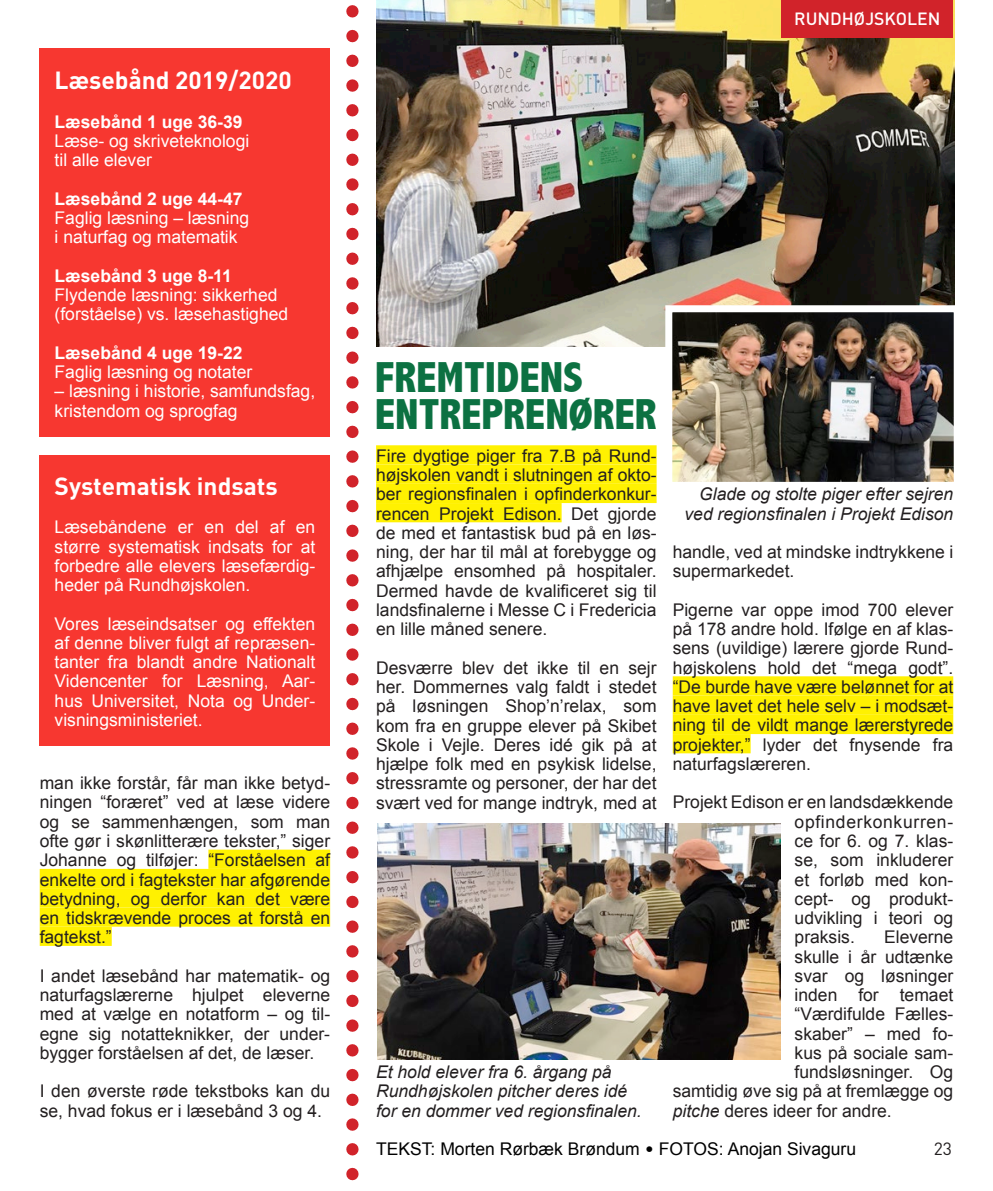
<style>
.page{position:relative;width:993px;height:1191px;background:#fff}
.page>*{position:absolute;margin:0;border:0;box-sizing:border-box;transform-origin:0 0}
.t1{font:800 condensed 43.4px/37.1px "Abadi";color:#0c7142}
.t2{font:700 24.5px "DIN";color:#fff}
.t3{font:17.5px/19.2px "Arial";color:#231f20;text-align:justify}
.t4{font:17.5px/19.2px "Arial";color:#fff}
.t5{font:italic 17.5px/19.2px "Arial";color:#231f20;text-align:right}
.t6{font:700 17.5px "Arial";color:#fff}
.t7{font:17.5px "Arial";color:#000}
.t8{font:500 17.5px "DIN";color:#fff}
.t9{font:17.5px "DIN";color:#231f20}
.s1{font-style:italic}
.s2{font-family:"DIN"}
</style>
<div class="page">
<div style="left:40px;top:48px;width:290px;height:388px;background:#f73730"></div>
<div style="left:208px;top:849px;width:122px;height:20px;background:#fff101"></div>
<div style="left:40px;top:869px;width:290px;height:19px;background:#fff101"></div>
<div style="left:40px;top:888px;width:290px;height:19px;background:#fff101"></div>
<div style="left:40px;top:907px;width:290px;height:19px;background:#fff101"></div>
<div style="left:40px;top:926px;width:72px;height:20px;background:#fff101"></div>
<div style="left:40px;top:455px;width:290px;height:291px;background:#f73730"></div>
<svg style="left:346px;top:5px;width:12px;height:1176px"></svg>
<img style="left:377px;top:823px;width:403px;height:236px">
<img style="left:376px;top:0;width:578px;height:346px">
<img style="left:673px;top:313px;width:279px;height:168px">
<div style="left:665px;top:305px;width:295px;height:184px;border:7px solid #fff"></div>
<div style="left:376px;top:445px;width:280px;height:19px;background:#fff101"></div>
<div style="left:376px;top:464px;width:280px;height:20px;background:#fff101"></div>
<div style="left:376px;top:484px;width:280px;height:19px;background:#fff101"></div>
<div style="left:376px;top:503px;width:185px;height:19px;background:#fff101"></div>
<div style="left:672px;top:676px;width:280px;height:19px;background:#fff101"></div>
<div style="left:672px;top:695px;width:280px;height:20px;background:#fff101"></div>
<div style="left:672px;top:715px;width:280px;height:19px;background:#fff101"></div>
<div style="left:672px;top:734px;width:78px;height:19px;background:#fff101"></div>
<div style="left:781px;top:0;width:171px;height:38px;background:#d1232a"></div>
<h2 class="t2" style="left:55px;top:64px;width:238px">Læsebånd 2019/2020</h2>
<p class="t6" style="left:55px;top:110px;width:189px">Læsebånd 1 uge 36-39</p>
<p class="t4" style="left:55px;top:131px;width:196px">Læse- og skriveteknologi til alle elever</p>
<p class="t6" style="left:55px;top:187px;width:189px">Læsebånd 2 uge 44-47</p>
<p class="t4" style="left:55px;top:208px;width:196px">Faglig læsning – læsning i naturfag og matematik</p>
<p class="t6" style="left:55px;top:264px;width:179px">Læsebånd 3 uge 8-11</p>
<p class="t4" style="left:55px;top:285px;width:235px">Flydende læsning: sikkerhed (forståelse) vs. læsehastighed</p>
<p class="t6" style="left:55px;top:341px;width:189px">Læsebånd 4 uge 19-22</p>
<p class="t4" style="left:55px;top:362px;width:199px">Faglig læsning og notater</p>
<p class="t4" style="left:55px;top:382px;width:262px">– læsning i historie, samfundsfag, kristendom og sprogfag</p>
<h2 class="t2" style="left:55px;top:470px;width:224px">Systematisk indsats</h2>
<p class="t4" style="left:55px;top:518px;width:262px;text-align:justify">Læsebåndene er en del af en større systematisk indsats for at forbedre alle elevers læsefærdig&shy;heder på Rundhøjskolen.</p>
<p class="t4" style="left:55px;top:614px;width:262px;text-align:justify">Vores læseindsatser og effekten af denne bliver fulgt af repræsen&shy;tanter fra blandt andre Nationalt Videncenter for Læsning, Aar&shy;hus Universitet, Nota og Under&shy;visningsministeriet.</p>
<p class="t3" style="left:40px;top:773px;width:292px">man ikke forstår, får man ikke betyd&shy;ningen “foræret” ved at læse videre og se sammenhængen, som man ofte gør i skønlitterære tekster,” siger Johanne og tilføjer: “Forståelsen af enkelte ord i fagtekster har afgørende betydning, og derfor kan det være en tidskrævende proces at forstå en fagtekst.”</p>
<p class="t3" style="left:40px;top:966px;width:292px">I andet læsebånd har matematik- og naturfagslærerne hjulpet eleverne med at vælge en notatform – og til&shy;egne sig notatteknikker, der under&shy;bygger forståelsen af det, de læser.</p>
<p class="t3" style="left:40px;top:1081px;width:292px">I den øverste røde tekstboks kan du se, hvad fokus er i læsebånd 3 og 4.</p>
<p class="t8" style="left:794px;top:8px;width:148px">RUNDHØJSKOLEN</p>
<h1 class="t1" style="left:375px;top:359px;width:283px">FREMTIDENS<br>ENTREPRENØRER</h1>
<p class="t3" style="left:376px;top:446px;width:282px">Fire dygtige piger fra 7.B på Rund&shy;højskolen vandt i slutningen af okto&shy;ber regionsfinalen i opfinderkonkur&shy;rencen Projekt Edison. Det gjorde de med et fantastisk bud på en løs&shy;ning, der har til mål at forebygge og afhjælpe ensomhed på hospitaler.<br>Dermed havde de kvalificeret sig til landsfinalerne i Messe C i Fredericia en lille måned senere.</p>
<p class="t3" style="left:376px;top:658px;width:282px">Desværre blev det ikke til en sejr her. Dommernes valg faldt i stedet på løsningen Shop’n’relax, som kom fra en gruppe elever på Skibet Skole i Vejle. Deres idé gik på at hjælpe folk med en psykisk lidelse, stressramte og personer, der har det svært ved for mange indtryk, med at</p>
<p class="t5" style="left:684px;top:485px;width:270px">Glade og stolte piger efter sejren ved regionsfinalen i Projekt Edison</p>
<p class="t3" style="left:672px;top:542px;width:282px">handle, ved at mindske indtrykkene i supermarkedet.</p>
<p class="t3" style="left:672px;top:600px;width:282px">Pigerne var oppe imod 700 elever på 178 andre hold. Ifølge en af klas&shy;sens (uvildige) lærere gjorde Rund&shy;højskolens hold det “mega godt”. “De burde have være belønnet for at have lavet det hele selv – i modsæt&shy;ning til de vildt mange lærerstyrede projekter,” lyder det fnysende fra naturfagslæreren.</p>
<p class="t3" style="left:794px;top:793px;width:160px;text-indent:-122px">Projekt Edison er en landsdækkende opfinderkonkurren&shy;ce for 6. og 7. klas&shy;se, som inkluderer et forløb med kon&shy;cept- og produkt&shy;udvikling i teori og praksis.</p>
<p class="t3" style="left:883px;top:927px;width:71px">Eleverne</p>
<p class="t3" style="left:794px;top:947px;width:160px">skulle i år udtænke</p>
<p class="t3" style="left:794px;top:966px;width:160px">svar og løsninger</p>
<p class="t3" style="left:794px;top:985px;width:160px">inden for temaet</p>
<p class="t3" style="left:794px;top:1004px;width:160px">“Værdifulde Fælles-</p>
<p class="t3" style="left:794px;top:1024px;width:160px">skaber” – med fo-</p>
<p class="t3" style="left:794px;top:1043px;width:160px">kus på sociale sam-</p>
<p class="t3" style="left:794px;top:1062px;width:160px">fundsløsninger. Og</p>
<p class="t3" style="left:672px;top:1081px;width:282px">samtidig øve sig på at fremlægge og</p>
<p class="t3" style="left:672px;top:1101px;width:220px"><span class="s1">pitche</span> deres ideer for andre.</p>
<p class="t5" style="left:376px;top:1062px;width:267px;text-align:left">Et hold elever fra 6. årgang på<br>Rundhøjskolen pitcher deres idé for en dommer ved regionsfinalen.</p>
<p class="t7" style="left:376px;top:1137px;width:481px">TEKST: Morten Rørbæk Brøndum <span class="s2">•</span> FOTOS: Anojan Sivaguru</p>
<p class="t9" style="left:933px;top:1137px;width:20px">23</p>
</div>
